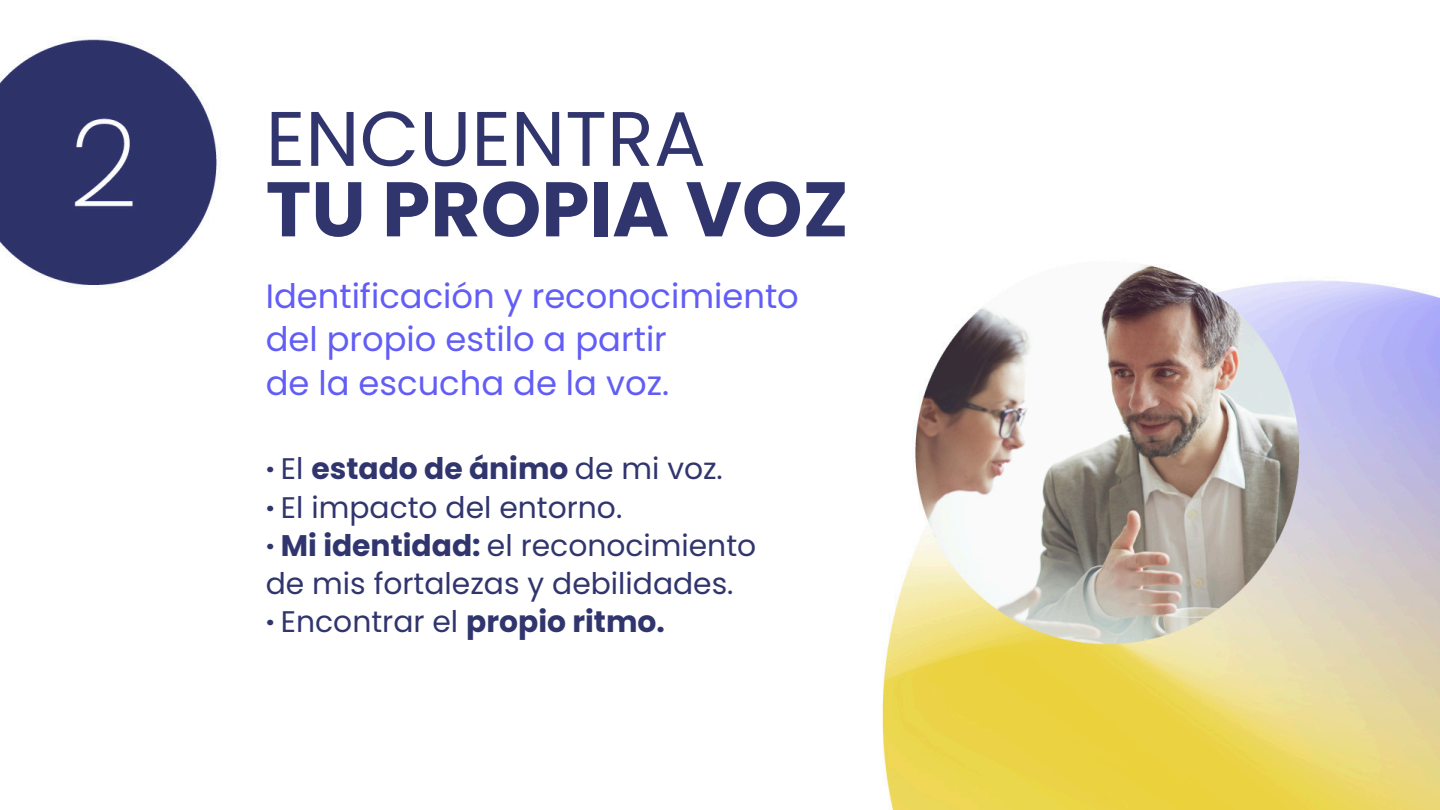
<style>
.page{position:relative;width:1440px;height:810px;background:#fff}
.page>*{position:absolute;margin:0;border:0;box-sizing:border-box;transform-origin:0 0}
.t1{font:700 77.2px/70.5px "Poppins";color:#31356e}
.t2{font:33.8px/43.5px "Poppins";color:#625df6}
.t3{font:29.8px "Poppins";color:#31356e}
.t4{font:700 29.8px "Poppins";color:#31356e}
.s1{font-weight:400}
.s2{font-weight:700}
</style>
<div class="page">
<img style="left:0;top:39px;width:1440px;height:771px">
<p class="t1" style="left:266px;top:104px;width:584px"><span class="s1">ENCUENTRA<br></span>TU PROPIA VOZ</p>
<p class="t2" style="left:266px;top:274px;width:535px">Identificación y reconocimiento del propio estilo a partir<br>de la escucha de la voz.</p>
<h1 class="t4" style="left:266px;top:448px;width:459px">· <span class="s1">El</span> estado de ánimo <span class="s1">de mi voz.</span></h1>
<h2 class="t3" style="left:266px;top:486px;width:358px"><span class="s2">·</span> El impacto del entorno.</h2>
<p class="t3" style="left:266px;top:525px;width:492px"><span class="s2">· Mi identidad:</span> el reconocimiento</p>
<p class="t3" style="left:266px;top:563px;width:469px">de mis fortalezas y debilidades.</p>
<p class="t4" style="left:266px;top:601px;width:401px">· <span class="s1">Encontrar el</span> propio ritmo.</p>
</div>
